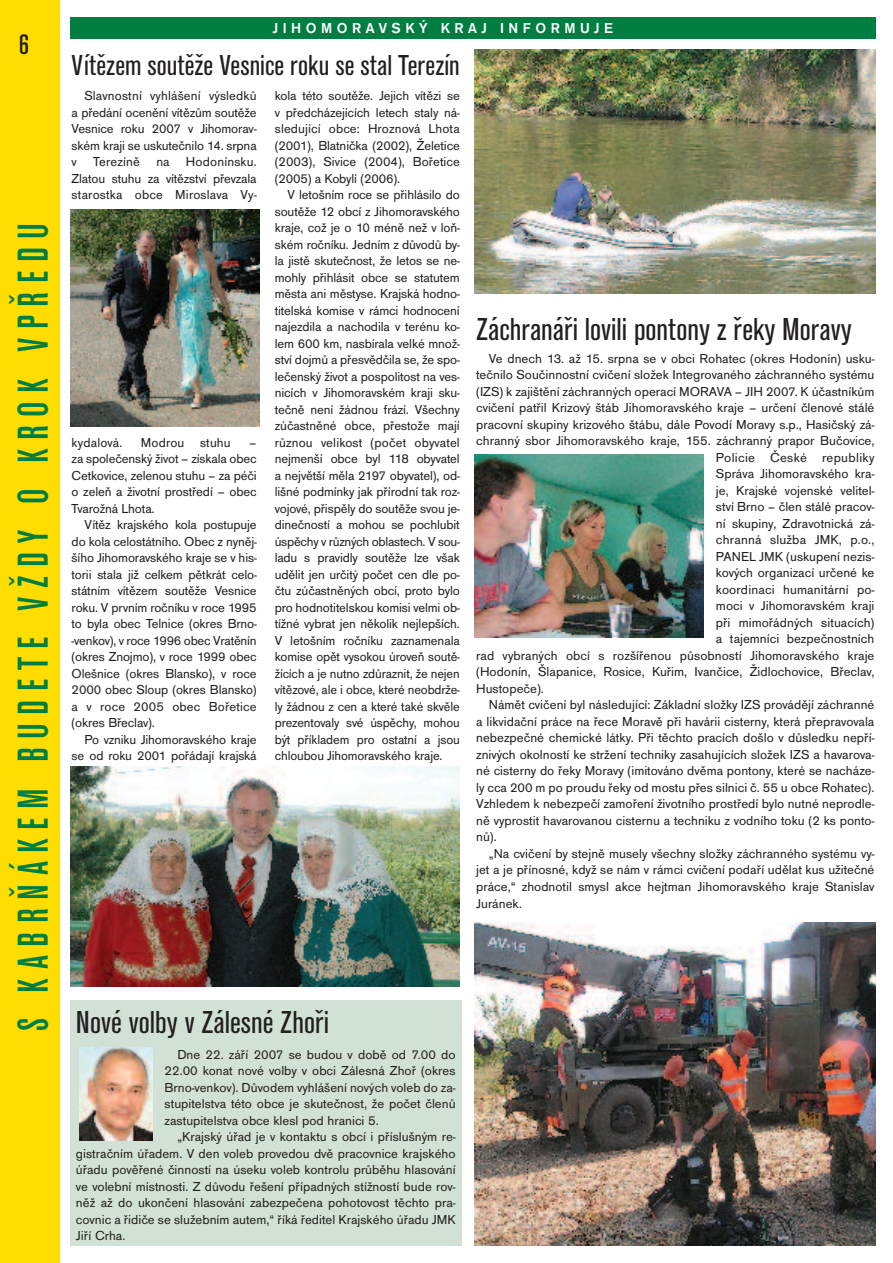
<style>
.page{position:relative;width:893px;height:1263px;background:#fff}
.page>*{position:absolute;margin:0;border:0;box-sizing:border-box;transform-origin:0 0}
.t1{font:500 condensed 45px "Accius TCE";letter-spacing:.2em;color:#007e42;scale:.95 1}
.t2{font:condensed 33px "Accius TCE";color:#231f20}
.t3{font:condensed 30px "Accius TCE";color:#231f20}
.t4{font:500 condensed 30px "Accius TCE";color:#231f20}
.t5{font:500 15px "Accius TCE";letter-spacing:.3em;color:#fff}
.t6{font:13.5px/16.5px "Accius TCE";color:#231f20;text-align:justify}
.t7{font:13.5px "Accius TCE";letter-spacing:.02em;color:#231f20}
</style>
<div class="page">
<div style="left:0;top:0;width:60px;height:1263px;background:#ffdd01"></div>
<div style="left:70px;top:1001px;width:391px;height:245px;background:#d2e1d5"></div>
<img style="left:475px;top:50px;width:401px;height:244px">
<img style="left:70px;top:767px;width:390px;height:219px">
<img style="left:70px;top:209px;width:190px;height:217px">
<img style="left:475px;top:922px;width:401px;height:324px">
<img style="left:475px;top:455px;width:229px;height:182px">
<div style="left:70px;top:17px;width:806px;height:21px;background:#007e42"></div>
<img style="left:80px;top:1047px;width:73px;height:93px">
<h3 class="t4" style="left:19px;top:26px;width:13px">6</h3>
<h1 class="t1" style="left:6px;top:1031px;width:852px;rotate:-90deg">S KABRŇÁKEM BUDETE VŽDY O KROK VPŘEDU</h1>
<p class="t5" style="left:273px;top:19px;width:342px">JIHOMORAVSKÝ KRAJ INFORMUJE</p>
<h3 class="t3" style="left:72px;top:48px;width:390px">Vítězem soutěže Vesnice roku se stal Terezín</h3>
<p class="t6" style="left:72px;top:87px;width:187px;text-indent:13px">Slavnostní vyhlášení výsledků a předání ocenění vítězům soutěže Vesnice roku 2007 v Jihomorav&shy;ském kraji se uskutečnilo 14. srpna v Terezíně na Hodonínsku.<br>Zlatou stuhu za vítězství převzala starostka obce Miroslava Vy-</p>
<p class="t6" style="left:72px;top:434px;width:52px">kydalová.</p>
<p class="t6" style="left:141px;top:434px;width:91px">Modrou stuhu</p>
<p class="t6" style="left:72px;top:434px;width:187px;text-indent:178px">– za společenský život – získala obec Cetkovice, zelenou stuhu – za péči o zeleň a životní prostředí – obec Tvarožná Lhota.</p>
<p class="t6" style="left:72px;top:516px;width:187px;text-indent:13px">Vítěz krajského kola postupuje do kola celostátního. Obec z nyněj&shy;šího Jihomoravského kraje se v his&shy;torii stala již celkem pětkrát celo&shy;státním vítězem soutěže Vesnice roku. V prvním ročníku v roce 1995 to byla obec Telnice (okres Brno--venkov), v roce 1996 obec Vratěnín (okres Znojmo), v roce 1999 obec Olešnice (okres Blansko), v roce 2000 obec Sloup (okres Blansko) a v roce 2005 obec Bořetice (okres Břeclav).</p>
<p class="t6" style="left:72px;top:731px;width:187px;text-align:right">Po vzniku Jihomoravského kraje se od roku 2001 pořádají krajská</p>
<p class="t6" style="left:275px;top:87px;width:187px">kola této soutěže. Jejich vítězi se v předcházejících letech staly ná&shy;sledující obce: Hroznová Lhota (2001), Blatnička (2002), Želetice (2003), Sivice (2004), Bořetice (2005) a Kobylí (2006).</p>
<p class="t6" style="left:275px;top:186px;width:187px;text-indent:13px">V letošním roce se přihlásilo do soutěže 12 obcí z Jihomoravského kraje, což je o 10 méně než v loň&shy;ském ročníku. Jedním z důvodů by&shy;la jistě skutečnost, že letos se ne&shy;mohly přihlásit obce se statutem města ani městyse. Krajská hodno&shy;titelská komise v rámci hodnocení najezdila a nachodila v terénu ko&shy;lem 600 km, nasbírala velké množ&shy;ství dojmů a přesvědčila se, že spo&shy;lečenský život a pospolitost na ves&shy;nicích v Jihomoravském kraji sku&shy;tečně není žádnou frází. Všechny zúčastněné obce, přestože mají různou velikost (počet obyvatel nejmenší obce byl 118 obyvatel a největší měla 2197 obyvatel), od&shy;lišné podmínky jak přírodní tak roz&shy;vojové, přispěly do soutěže svou je&shy;dinečností a mohou se pochlubit úspěchy v různých oblastech. V sou&shy;ladu s pravidly soutěže lze však udělit jen určitý počet cen dle po&shy;čtu zúčastněných obcí, proto bylo pro hodnotitelskou komisi velmi ob&shy;tížné vybrat jen několik nejlepších.<br>V letošním ročníku zaznamenala komise opět vysokou úroveň soutě&shy;žících a je nutno zdůraznit, že nejen vítězové, ale i obce, které neobdrže&shy;ly žádnou z cen a které také skvěle prezentovaly své úspěchy, mohou být příkladem pro ostatní a jsou chloubou Jihomoravského kraje.</p>
<h2 class="t2" style="left:476px;top:310px;width:377px">Záchranáři lovili pontony z řeky Moravy</h2>
<p class="t6" style="left:489px;top:350px;width:387px">Ve dnech 13. až 15. srpna se v obci Rohatec (okres Hodonín) usku-</p>
<p class="t6" style="left:476px;top:366px;width:400px">tečnilo Součinnostní cvičení složek Integrovaného záchranného systému</p>
<p class="t6" style="left:476px;top:383px;width:400px">(IZS) k zajištění záchranných operací MORAVA – JIH 2007. K účastníkům</p>
<p class="t6" style="left:476px;top:399px;width:400px">cvičení patřil Krizový štáb Jihomoravského kraje – určení členové stálé</p>
<p class="t6" style="left:476px;top:416px;width:400px">pracovní skupiny krizového štábu, dále Povodí Moravy s.p., Hasičský zá-</p>
<p class="t6" style="left:476px;top:432px;width:400px">chranný sbor Jihomoravského kraje, 155. záchranný prapor Bučovice,</p>
<p class="t7" style="left:716px;top:449px;width:160px">Policie České republiky</p>
<p class="t6" style="left:716px;top:465px;width:160px">Správa Jihomoravského kra-</p>
<p class="t6" style="left:716px;top:482px;width:160px">je, Krajské vojenské velitel-</p>
<p class="t6" style="left:716px;top:498px;width:160px">ství Brno – člen stálé pracov-</p>
<p class="t6" style="left:716px;top:515px;width:160px">ní skupiny, Zdravotnická zá-</p>
<p class="t6" style="left:716px;top:531px;width:160px">chranná služba JMK, p.o.,</p>
<p class="t6" style="left:716px;top:548px;width:160px">PANEL JMK (uskupení nezis-</p>
<p class="t6" style="left:716px;top:564px;width:160px">kových organizací určené ke</p>
<p class="t6" style="left:716px;top:581px;width:160px">koordinaci humanitární po-</p>
<p class="t6" style="left:716px;top:597px;width:160px">moci v Jihomoravském kraji</p>
<p class="t6" style="left:716px;top:614px;width:160px">při mimořádných situacích)</p>
<p class="t6" style="left:716px;top:630px;width:160px">a tajemníci bezpečnostních</p>
<p class="t6" style="left:476px;top:647px;width:400px">rad vybraných obcí s rozšířenou působností Jihomoravského kraje</p>
<p class="t6" style="left:476px;top:663px;width:400px">(Hodonín, Šlapanice, Rosice, Kuřim, Ivančice, Židlochovice, Břeclav,</p>
<p class="t6" style="left:476px;top:680px;width:69px">Hustopeče).</p>
<p class="t6" style="left:489px;top:696px;width:387px">Námět cvičení byl následující: Základní složky IZS provádějí záchranné</p>
<p class="t6" style="left:476px;top:713px;width:400px">a likvidační práce na řece Moravě při havárii cisterny, která přepravovala</p>
<p class="t6" style="left:476px;top:729px;width:400px">nebezpečné chemické látky. Při těchto pracích došlo v důsledku nepří-</p>
<p class="t6" style="left:476px;top:746px;width:400px">znivých okolností ke stržení techniky zasahujících složek IZS a havarova-</p>
<p class="t6" style="left:476px;top:762px;width:400px">né cisterny do řeky Moravy (imitováno dvěma pontony, které se nacháze-</p>
<p class="t6" style="left:476px;top:779px;width:400px">ly cca 200 m po proudu řeky od mostu přes silnici č. 55 u obce Rohatec).</p>
<p class="t6" style="left:476px;top:795px;width:400px">Vzhledem k nebezpečí zamoření životního prostředí bylo nutné neprodle-</p>
<p class="t6" style="left:476px;top:812px;width:400px">ně vyprostit havarovanou cisternu a techniku z vodního toku (2 ks ponto-</p>
<p class="t6" style="left:476px;top:828px;width:22px">nů).</p>
<p class="t6" style="left:489px;top:845px;width:387px">„Na cvičení by stejně musely všechny složky záchranného systému vy-</p>
<p class="t6" style="left:476px;top:861px;width:400px">jet a je přínosné, když se nám v rámci cvičení podaří udělat kus užitečné</p>
<p class="t6" style="left:476px;top:878px;width:400px">práce,“ zhodnotil smysl akce hejtman Jihomoravského kraje Stanislav</p>
<p class="t6" style="left:476px;top:894px;width:47px">Juránek.</p>
<h2 class="t2" style="left:76px;top:1002px;width:255px">Nové volby v Zálesné Zhoři</h2>
<p class="t6" style="left:165px;top:1045px;width:293px;text-indent:13px">Dne 22. září 2007 se budou v době od 7.00 do 22.00 konat nové volby v obci Zálesná Zhoř (okres Brno-venkov). Důvodem vyhlášení nových voleb do za&shy;stupitelstva této obce je skutečnost, že počet členů zastupitelstva obce klesl pod hranici 5.</p>
<p class="t6" style="left:76px;top:1128px;width:381px;text-indent:101px">„Krajský úřad je v kontaktu s obcí i příslušným re&shy;gistračním úřadem. V den voleb provedou dvě pracovnice krajského úřadu pověřené činností na úseku voleb kontrolu průběhu hlasování ve volební místnosti. Z důvodu řešení případných stížností bude rov&shy;něž až do ukončení hlasování zabezpečena pohotovost těchto pra&shy;covnic a řidiče se služebním autem,“ říká ředitel Krajského úřadu JMK Jiří Crha.</p>
</div>
